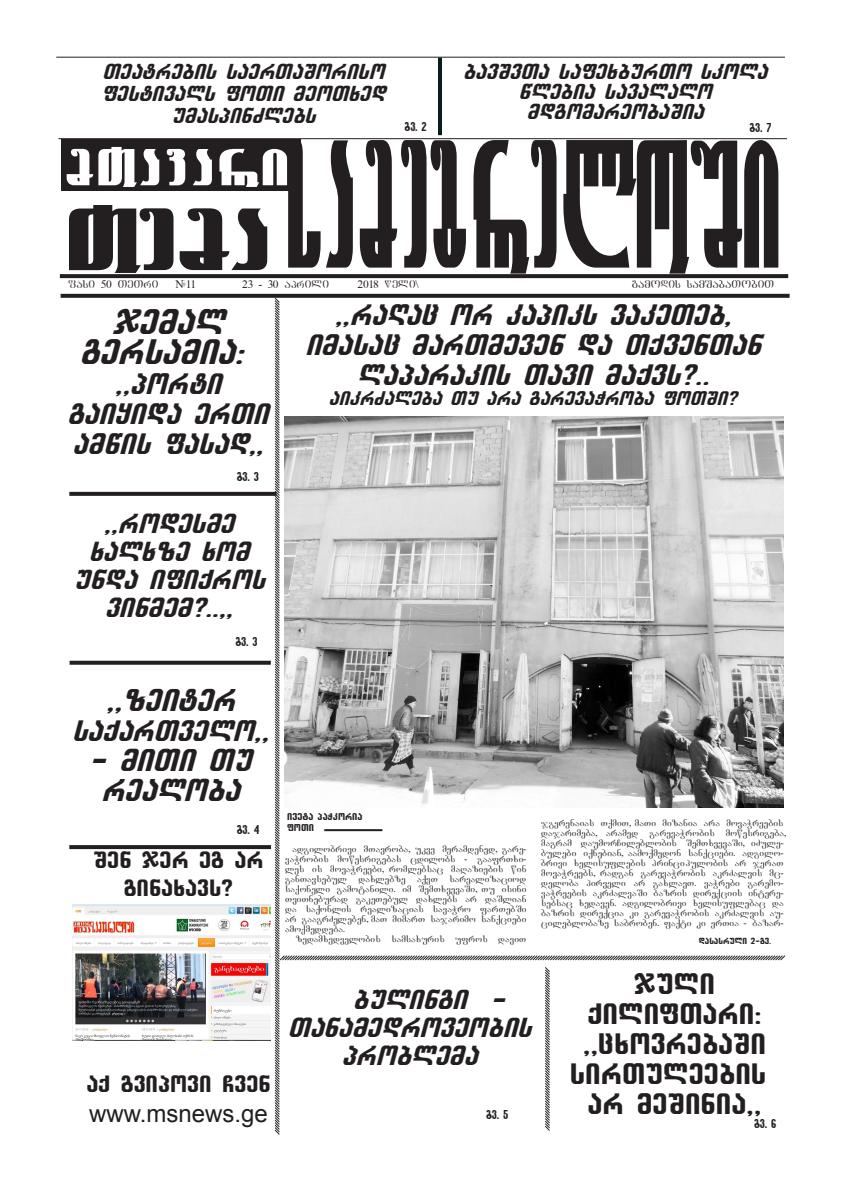
<style>
.page{position:relative;width:842px;height:1191px;background:#fff}
.page>*{position:absolute;margin:0;border:0;box-sizing:border-box;transform-origin:0 0}
.t1{font:186px "Geo Gordeladze";letter-spacing:.03em;color:#231f20;scale:.4 1}
.t2{font:90px "Geo Gordeladze";color:#231f20;scale:1.1 1}
.t3{font:53px "Geo Gordeladze";letter-spacing:.075em;color:#fff}
.t4{font:italic 36px/30px "Balav Mtavr";color:#231f20;text-align:center}
.t5{font:italic 32px/30px "Balav Mtavr";color:#231f20;text-align:center}
.t6{font:italic 30px/30px "Balav Mtavr";color:#231f20;text-align:center}
.t7{font:30px/30px "Balav Mtavr";color:#231f20;text-align:center}
.t8{font:italic 28px/28px "Balav Mtavr";color:#231f20;text-align:center}
.t9{font:24px/28px "Balav Mtavr";color:#231f20;text-align:center}
.t10{font:24px "Arial";color:#231f20}
.t11{font:italic 22px "Balav Mtavr";color:#231f20}
.t12{font:italic 20px "Balav Mtavr";color:#231f20}
.t13{font:12px "Saqartvelo";color:#231f20}
.t14{font:11.5px "Geo Acad Mtavr";color:#231f20}
.t15{font:10px "Balav Mtavr";color:#231f20}
.t16{font:9.6px/10px "Acad Nusx";color:#231f20;text-align:justify}
.t17{font:9px "Balav Mtavr";color:#231f20}
.s1{font-size:30px}
</style>
<div class="page">
<svg style="left:60px;top:274px;width:728px;height:4px;background:#292526"></svg>
<hr style="left:61px;top:294px;width:729px;height:4px;background:#231f20">
<hr style="left:438px;top:58px;width:4px;height:77px;background:#071d1e">
<hr style="left:58px;top:138px;width:729px;height:1px;background:#231f20">
<hr style="left:56px;top:57px;width:729px;height:1px;background:#231f20">
<svg style="left:69px;top:845px;width:202px;height:4px"></svg>
<svg style="left:69px;top:492px;width:205px;height:4px"></svg>
<svg style="left:70px;top:660px;width:201px;height:4px"></svg>
<svg style="left:274px;top:297px;width:512px;height:838px"></svg>
<div style="left:61px;top:139px;width:240px;height:52px;background:#231f20"></div>
<img style="left:72px;top:904px;width:199px;height:136px">
<hr style="left:324px;top:829px;width:58px;height:2px;background:#231f20">
<img style="left:284px;top:416px;width:500px;height:391px">
<p class="t11" style="left:102px;top:59px;width:288px">TEATREBIS SAERTASORISO</p>
<p class="t11" style="left:101px;top:81px;width:290px">FESTIVALS FOTI MEOTXED</p>
<p class="t11" style="left:171px;top:103px;width:151px">UMASPINZLEBS</p>
<p class="t13" style="left:405px;top:119px;width:23px">GV. 2</p>
<p class="t11" style="left:463px;top:59px;width:310px">BAVSVTA SAFEXBURTO SKOLA</p>
<p class="t11" style="left:518px;top:79px;width:199px">WLEBIA SAVALALO</p>
<p class="t11" style="left:527px;top:99px;width:183px">MDGOMAREOBASIA</p>
<p class="t13" style="left:750px;top:121px;width:23px">GV. 7</p>
<p class="t1" style="left:285px;top:112px;width:1240px">samegreloSi</p>
<p class="t3" style="left:64px;top:141px;width:225px">mTavari</p>
<p class="t2" style="left:64px;top:195px;width:188px">Tema</p>
<p class="t14" style="left:68px;top:280px;width:92px">FASI 50 TETRI</p>
<p class="t14" style="left:175px;top:280px;width:21px">#11</p>
<p class="t14" style="left:242px;top:280px;width:88px">23 - 30 APRILI</p>
<p class="t14" style="left:357px;top:280px;width:63px">2018 WELI\</p>
<p class="t14" style="left:631px;top:280px;width:144px">GAMODIS SAMSABATOBIT</p>
<p class="t4" style="left:79px;top:306px;width:184px">JEMAL<br>GERSAMIA: <span class="s1">`</span></p>
<p class="t6" style="left:67px;top:368px;width:209px">,,PORTI<br>GAIYIDA ERTI<br>AMWIS FASAD”,,</p>
<p class="t13" style="left:237px;top:469px;width:23px">GV. 3</p>
<p class="t8" style="left:73px;top:509px;width:199px">,,RODESME<br>XALXZE XOM<br>UNDA IFIQROS<br>VINMEM?..”,,</p>
<p class="t13" style="left:236px;top:635px;width:23px">GV. 3</p>
<p class="t6" style="left:334px;top:300px;width:404px">,`,RARAC OR KAPIKS VAKETEB,</p>
<p class="t6" style="left:305px;top:330px;width:463px">IMASAC MARTMEVEN DA TQVENTAN<br>LAPARAKIS TAVI MAQVS?”..</p>
<p class="t12" style="left:329px;top:387px;width:414px">AIKRZALEBA TU ARA GAREVAWROBA FOTSI?</p>
<p class="t5" style="left:106px;top:685px;width:137px">,,ZEITER</p>
<p class="t6" style="left:72px;top:716px;width:204px">SAQARTVELO,,“</p>
<p class="t5" style="left:89px;top:745px;width:170px">- MITI TU<br>REALOBA…</p>
<p class="t13" style="left:237px;top:822px;width:24px">GV. 4</p>
<p class="t9" style="left:94px;top:846px;width:171px">SEN JER EG AR<br>GINAXAVS?</p>
<p class="t9" style="left:86px;top:1070px;width:186px">AQ GVIPOVI CVEN</p>
<p class="t10" style="left:89px;top:1098px;width:180px">www.msnews.ge</p>
<p class="t15" style="left:287px;top:810px;width:77px">IVETA PAWKORIA</p>
<p class="t15" style="left:287px;top:821px;width:28px">FOTI</p>
<p class="t16" style="left:541px;top:819px;width:247px;text-align:left">JGERENAIAS TQMIT, MATI MIZANIA ARA MOVAWREEBIS DAJARIMEBA, ARAMED GAREVAWROBIS MOWESRIGEBA, MAGRAM DAUMORCILEBLOBIS SEMTXVEVASI, IZULE-BULEBI IQNEBIAN, AAMOQMEDON SANQCIEBI. ADGILO-BRIVI XELISUFLEBIS PRINCIPULOBIS AR JERAT MOVAWREEBS, RADGAN GAREVAWROBIS AKRZALVIS MC-DELOBA PIRVELI AR GAXLAVT. VAWREBI GAREMO-VAWREEBIS AKRZALVASI BAZRIS DIREQCIIS INTERE-SEBSAC XEDAVEN. ADGILOBRIVI XELISUFLEBAC DA BAZRIS DIREQCIA KI GAREVAWROBIS AKRZALVIS AU-CILEBLOBAZE SABROBEN. FAQTI KI ERTIA - BAZAR-</p>
<p class="t16" style="left:285px;top:845px;width:243px;text-indent:7px">ADGILOBRIVI MTAVROBA, UKVE MERAMDENED, GARE-VAWROBIS MOWESRIGEBAS CDILOBS - GAAFRTXI-LES IS MOVAWREEBI, ROMLEBSAC MARAZIEBIS WIN GANTAVSEBUL DAXLEBZE AQVT SAREALIZACIOD SAQONELI GAMOTANILI. IM SEMTXVEVASI, TU ISINI TVITNEBURAD GAKETEBUL DAXLEBS AR DASLIAN DA SAQONLIS REALIZACIAS SAVAWRO FARTEBSI AR GAAGRZELEBEN, MAT MIMART SAJARIMO SANQCIEBI AMOQMEDDEBA.</p>
<p class="t16" style="left:295px;top:935px;width:232px">ZEDAMXEDVELOBIS SAMSAXURIS UFROS DAVIT</p>
<p class="t17" style="left:699px;top:935px;width:74px">DASASRULI 2-GV.</p>
<p class="t8" style="left:288px;top:985px;width:251px;text-align:left;text-indent:65px">BULINGI – -<br>TANAMEDROVEOBIS</p>
<p class="t8" style="left:341px;top:1041px;width:143px">PROBLEMA…</p>
<p class="t13" style="left:486px;top:1107px;width:23px">GV. 5</p>
<p class="t7" style="left:634px;top:968px;width:82px">JULI</p>
<p class="t7" style="left:570px;top:998px;width:211px">QILIFTARI: “,,CXOVREBASI<br>SIRTULEEBIS \</p>
<p class="t7" style="left:588px;top:1088px;width:175px">AR MESINIA…”,,</p>
<p class="t13" style="left:754px;top:1116px;width:23px">GV. 6</p>
</div>
